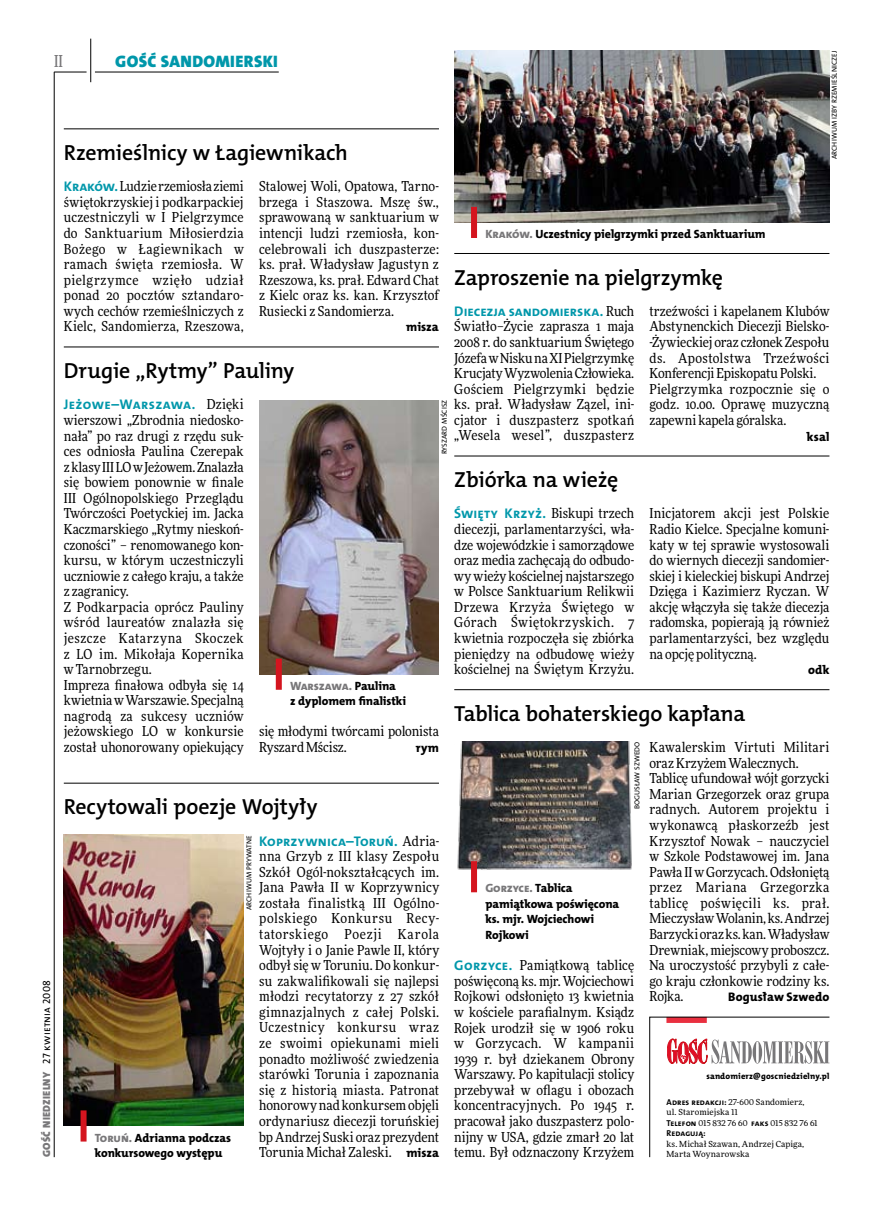
<style>
.page{position:relative;width:872px;height:1221px;background:#fff}
.page>*{position:absolute;margin:0;border:0;box-sizing:border-box;transform-origin:0 0}
.t1{font:21.9px "The Mix HP6 Se Bld";letter-spacing:-.01em;color:#000}
.t2{font:16.65px "The Mix HP9 Blk";letter-spacing:.02em;color:#0097aa}
.t3{font:500 16.5px "Freeday Narrow";color:#787779;scale:.9 1}
.t4{font:13.95px "The Mix HP7 Bld";letter-spacing:.005em;color:#0097aa}
.t5{font:13.8px/15.6px "Freeday Narrow News";letter-spacing:.005em;color:#000;text-align:justify}
.t6{font:12.45px "The Mix HP8 Ex Bld";letter-spacing:.01em;color:#000}
.t7{font:12px/15.6px "The Mix HP8 Ex Bld";letter-spacing:-.005em;color:#000}
.t8{font:10.5px "The Mix HP9 Blk";letter-spacing:.025em;color:#787779}
.t9{font:8.55px "The Mix HP8 Ex Bld";letter-spacing:.03em;color:#000}
.t10{font:8.55px "The Mix HP7 Bld";color:#000}
.t11{font:8.4px/10.5px "Freeday News";letter-spacing:.01em;color:#000}
.t12{font:7.2px "The Mix HP5 Plain";letter-spacing:.015em;color:#000}
.s1{font-family:"The Mix HP7 Bld";font-size:13.95px;color:#0097aa}
.s2{color:#787779}
.s3{font-family:"Freeday Narrow News";font-size:13.8px;color:#000}
.s4{font-family:"The Mix HP8 Ex Bld";font-size:12.45px}
.s5{font-family:"The Mix HP5 Plain";color:#000}
.s6{font-family:"The Mix HP7 Bld";font-size:8.55px}
</style>
<div class="page">
<hr style="left:54px;top:72px;width:1px;height:1085px;background:#000">
<hr style="left:90px;top:39px;width:1px;height:43px;background:#000">
<hr style="left:54px;top:72px;width:33px;height:1px;background:#000">
<hr style="left:95px;top:72px;width:184px;height:1px;background:#000">
<svg style="left:649px;top:1016px;width:181px;height:141px"></svg>
<hr style="left:454px;top:456px;width:375px;height:1px;background:#000">
<hr style="left:454px;top:689px;width:375px;height:1px;background:#000">
<hr style="left:64px;top:129px;width:375px;height:1px;background:#000">
<hr style="left:64px;top:782px;width:375px;height:1px;background:#000">
<hr style="left:64px;top:347px;width:375px;height:1px;background:#000">
<img style="left:259px;top:400px;width:180px;height:274px">
<hr style="left:454px;top:253px;width:375px;height:1px;background:#000">
<img style="left:454px;top:51px;width:375px;height:171px">
<img style="left:64px;top:834px;width:180px;height:291px">
<img style="left:457px;top:741px;width:175px;height:132px">
<div style="left:276px;top:658px;width:6px;height:31px;background:#d4151f"></div>
<div style="left:471px;top:861px;width:6px;height:31px;background:#d4151f"></div>
<div style="left:81px;top:1110px;width:6px;height:31px;background:#d4151f"></div>
<div style="left:471px;top:207px;width:6px;height:31px;background:#d4151f"></div>
<p class="t12" style="left:830px;top:159px;width:109px;rotate:-90deg">Archiwum Izby rzemieśln iczej</p>
<p class="t3" style="left:54px;top:50px;width:11px">II</p>
<p class="t2" style="left:115px;top:50px;width:164px">GOŚĆ SANDOMIERSKI</p>
<h1 class="t1" style="left:64px;top:139px;width:285px">Rzemieślnicy w Łagiewnikach</h1>
<p class="t5" style="left:64px;top:178px;width:181px"><span class="s1">Kraków.</span> Ludzie rzemiosła ziemi świętokrzyskiej i podkarpackiej uczestniczyli w I Pielgrzymce do Sanktuarium Miłosierdzia Bożego w Łagiewnikach w ramach święta rzemiosła. W pielgrzymce wzięło udział ponad 20 pocztów sztandaro&shy;wych cechów rzemieślniczych z Kielc, Sandomierza, Rzeszowa,</p>
<p class="t5" style="left:259px;top:178px;width:181px">Stalowej Woli, Opatowa, Tarno&shy;brzega i Staszowa. Mszę św., sprawowaną w sanktuarium w intencji ludzi rzemiosła, kon&shy;celebrowali ich duszpasterze: ks. prał. Władysław Jagustyn z Rzeszowa, ks. prał. Edward Chat z Kielc oraz ks. kan. Krzysztof Rusiecki z Sandomierza.</p>
<p class="t7" style="left:485px;top:226px;width:282px"><span class="s2">Kraków.</span> Uczestnicy pielgrzymki przed Sanktuarium</p>
<h1 class="t1" style="left:454px;top:263px;width:270px">Zaproszenie na pielgrzymkę</h1>
<p class="t4" style="left:454px;top:302px;width:181px">Diecezja sandomierska. <span class="s3">Ruch</span></p>
<p class="t5" style="left:454px;top:318px;width:181px">Światło–Życie zaprasza 1 maja 2008 r. do sanktuarium Świętego Józefa w Nisku na XI Pielgrzymkę Krucjaty Wyzwolenia Człowieka.<br>Gościem Pielgrzymki będzie ks. prał. Władysław Zązel, ini&shy;cjator i duszpasterz spotkań „Wesela wesel”, duszpasterz</p>
<p class="t5" style="left:649px;top:303px;width:181px;text-align:left">trzeźwości i kapelanem Klubów<br>Abstynenckich Diecezji Bielsko--Żywieckiej oraz członek Zespołu ds. Apostolstwa Trzeźwości<br>Konferencji Episkopatu Polski.<br>Pielgrzymka rozpocznie się o godz. 10.00. Oprawę muzyczną zapewni kapela góralska.</p>
<p class="t6" style="left:807px;top:428px;width:24px">ksal</p>
<p class="t6" style="left:406px;top:319px;width:34px">misza</p>
<h1 class="t1" style="left:64px;top:357px;width:232px">Drugie „Rytmy” Pauliny</h1>
<p class="t4" style="left:64px;top:395px;width:181px">Jeżowe–Warszawa. <span class="s3">Dzięki</span></p>
<p class="t5" style="left:64px;top:412px;width:181px;text-align:left">wierszowi „Zbrodnia niedosko&shy;nała” po raz drugi z rzędu suk&shy;ces odniosła Paulina Czerepak zklasy III LO wJeżowem. Znalazła się bowiem ponownie w finale<br>III Ogólnopolskiego Przeglądu<br>Twórczości Poetyckiej im. Jacka<br>Kaczmarskiego „Rytmy nieskoń&shy;czoności” – renomowanego kon&shy;kursu, w którym uczestniczyli uczniowie z całego kraju, a także z zagranicy.<br>Z Podkarpacia oprócz Pauliny wśród laureatów znalazła się jeszcze Katarzyna Skoczek z LO im. Mikołaja Kopernika w Tarnobrzegu.<br>Impreza finałowa odbyła się 14 kwietnia wWarszawie. Specjalną nagrodą za sukcesy uczniów jeżowskiego LO w konkursie został uhonorowany opiekujący</p>
<p class="t12" style="left:440px;top:454px;width:56px;rotate:-90deg">Ryszard Mścisz</p>
<h1 class="t1" style="left:454px;top:466px;width:165px">Zbiórka na wieżę</h1>
<p class="t5" style="left:454px;top:505px;width:181px"><span class="s1">Święty Krzyż.</span> Biskupi trzech diecezji, parlamentarzyści, wła&shy;dze wojewódzkie i samorządowe oraz media zachęcają do odbudo&shy;wy wieży kościelnej najstarszego w Polsce Sanktuarium Relikwii Drzewa Krzyża Świętego w Górach Świętokrzyskich. 7 kwietnia rozpoczęła się zbiórka pieniędzy na odbudowę wieży kościelnej na Świętym Krzyżu.</p>
<p class="t5" style="left:649px;top:505px;width:181px">Inicjatorem akcji jest Polskie Radio Kielce. Specjalne komuni&shy;katy w tej sprawie wystosowali do wiernych diecezji sandomier&shy;skiej i kieleckiej biskupi Andrzej Dzięga i Kazimierz Ryczan. W akcję włączyła się także diecezja radomska, popierają ją również parlamentarzyści, bez względu na opcję polityczną.</p>
<p class="t6" style="left:808px;top:662px;width:23px">odk</p>
<p class="t7" style="left:290px;top:678px;width:117px"><span class="s2">Warszawa.</span> Paulina<br>z dyplomem finalistki</p>
<h1 class="t1" style="left:454px;top:699px;width:293px">Tablica bohaterskiego kapłana</h1>
<p class="t5" style="left:259px;top:723px;width:181px">się młodymi twórcami polonista<br>Ryszard Mścisz.</p>
<p class="t5" style="left:649px;top:739px;width:181px;text-align:left">Kawalerskim Virtuti Militari oraz Krzyżem Walecznych.<br>Tablicę ufundował wójt gorzycki<br>Marian Grzegorzek oraz grupa radnych. Autorem projektu i wykonawcą płaskorzeźb jest<br>Krzysztof Nowak – nauczyciel w Szkole Podstawowej im. Jana<br>Pawła II w Gorzycach. Odsłoniętą przez Mariana Grzegorzka tablicę poświęcili ks. prał.<br>Mieczysław Wolanin, ks. Andrzej<br>Barzycki oraz ks. kan. Władysław<br>Drewniak, miejscowy proboszcz.<br>Na uroczystość przybyli z całe&shy;go kraju członkowie rodziny ks.<br>Rojka.</p>
<p class="t12" style="left:632px;top:809px;width:69px;rotate:-90deg">Bogusław Szwedo</p>
<p class="t6" style="left:416px;top:739px;width:25px">rym</p>
<h1 class="t1" style="left:64px;top:792px;width:255px">Recytowali poezje Wojtyły</h1>
<p class="t4" style="left:259px;top:831px;width:181px">Koprzywnica–Toruń. <span class="s3">Adria-</span></p>
<p class="t5" style="left:259px;top:848px;width:182px">nna Grzyb z III klasy Zespołu Szkół Ogól-nokształcących im.<br>Jana Pawła II w Koprzywnicy została finalistką III Ogólno&shy;polskiego Konkursu Recy&shy;tatorskiego Poezji Karola Wojtyły i o Janie Pawle II, który odbył się w Toruniu. Do konkur&shy;su zakwalifikowali się najlepsi młodzi recytatorzy z 27 szkół gimnazjalnych z całej Polski.<br>Uczestnicy konkursu wraz ze swoimi opiekunami mieli ponadto możliwość zwiedzenia starówki Torunia i zapoznania się z historią miasta. Patronat honorowy nad konkursem objęli ordynariusz diecezji toruńskiej bp Andrzej Suski oraz prezydent Torunia Michał Zaleski. <span class="s4">misza</span></p>
<p class="t12" style="left:244px;top:910px;width:77px;rotate:-90deg">archiwum prywatn e</p>
<p class="t7" style="left:485px;top:880px;width:135px"><span class="s2">Gorzyce.</span> Tablica pamiątkowa poświęcona ks. mjr. Wojciechowi<br>Rojkowi</p>
<p class="t5" style="left:454px;top:957px;width:181px"><span class="s1">Gorzyce.</span> Pamiątkową tablicę poświęconą ks. mjr. Wojciechowi Rojkowi odsłonięto 13 kwietnia w kościele parafialnym. Ksiądz Rojek urodził się w 1906 roku w Gorzycach. W kampanii 1939 r. był dziekanem Obrony Warszawy. Po kapitulacji stolicy przebywał w oflagu i obozach koncentracyjnych. Po 1945 r. pracował jako duszpasterz polo&shy;nijny w USA, gdzie zmarł 20 lat temu. Był odznaczony Krzyżem</p>
<p class="t8" style="left:40px;top:1156px;width:178px;rotate:-90deg">GOŚĆ NIEDZIELNY <span class="s5">27 kwietnia 2008</span></p>
<p class="t6" style="left:728px;top:989px;width:103px">Bogusław Szwedo</p>
<p class="t9" style="left:706px;top:1070px;width:125px">sandomierz@goscniedzielny.pl</p>
<p class="t11" style="left:666px;top:1096px;width:153px"><span class="s6">Adres redakcji:</span> 27-600 Sandomierz,<br>ul. Staromiejska 11<br><span class="s6">Telefon</span> 015 832 76 60 <span class="s6">faks</span> 015 832 76 61</p>
<p class="t10" style="left:666px;top:1127px;width:41px">Redagują:</p>
<p class="t11" style="left:666px;top:1138px;width:139px">ks. Michał Szawan, Andrzej Capiga,<br>Marta Woynarowska</p>
<p class="t7" style="left:95px;top:1129px;width:138px"><span class="s2">Toruń.</span> Adrianna podczas konkursowego występu</p>
</div>
